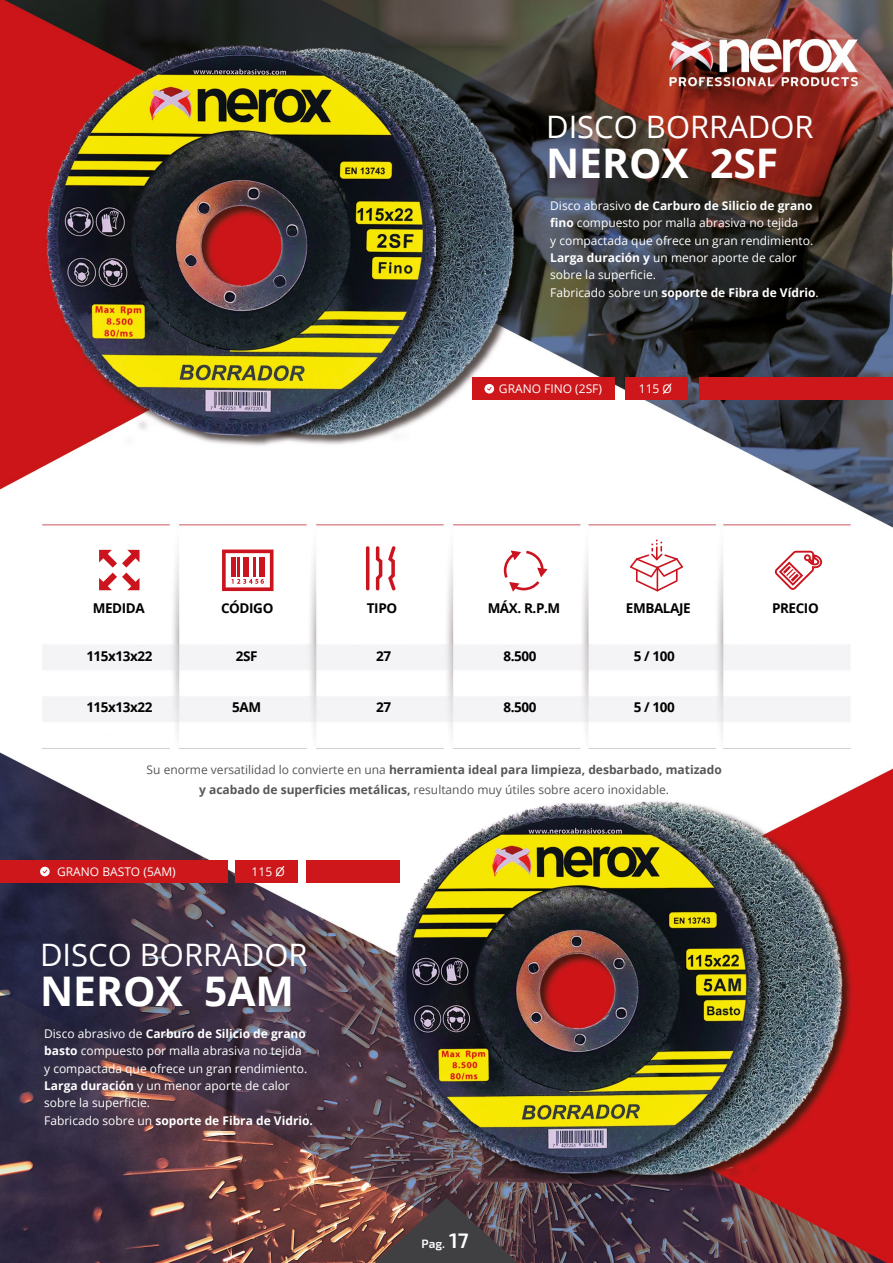
<style>
.page{position:relative;width:893px;height:1263px;background:#fff}
.page>*{position:absolute;margin:0;border:0;box-sizing:border-box;transform-origin:0 0}
.t1{font:700 40.8px "Open Sans";color:#fff}
.t2{font:30.9px "Open Sans";color:#fff}
.t3{font:700 13.5px "Open Sans";letter-spacing:-.03em;color:#000}
.t4{font:12px/17.4px "Open Sans";color:#fff}
.t5{font:700 12px/20.4px "Open Sans";color:#575756;text-align:center}
.t6{font:600 12px "Exo 2";color:#fff}
.s1{font-weight:700}
.s2{font-weight:400}
.s3{font-size:21px}
</style>
<div class="page">
<img style="left:0;top:0;width:893px;height:1263px">
<svg style="left:774px;top:551px;width:49px;height:39px"></svg>
<svg style="left:222px;top:549px;width:51px;height:42px"></svg>
<svg style="left:504px;top:550px;width:44px;height:42px"></svg>
<svg style="left:630px;top:539px;width:53px;height:52px"></svg>
<svg style="left:99px;top:550px;width:41px;height:40px"></svg>
<hr style="left:366px;top:546px;width:3px;height:44px;background:#cc141f;border-radius:2px">
<svg style="left:376px;top:546px;width:6px;height:44px"></svg>
<svg style="left:388px;top:546px;width:8px;height:44px"></svg>
<div style="left:472px;top:377px;width:143px;height:23px;background:#cd171a"></div>
<svg style="left:484px;top:384px;width:10px;height:10px"></svg>
<svg style="left:487px;top:387px;width:5px;height:4px"></svg>
<div style="left:625px;top:377px;width:62px;height:23px;background:#cd171a"></div>
<div style="left:699px;top:377px;width:194px;height:23px;background:#cd171a"></div>
<div style="left:306px;top:860px;width:93px;height:23px;background:#cd171a"></div>
<div style="left:236px;top:860px;width:62px;height:23px;background:#cd171a"></div>
<div style="left:0;top:860px;width:227px;height:23px;background:#cd171a"></div>
<svg style="left:40px;top:867px;width:10px;height:9px"></svg>
<svg style="left:43px;top:869px;width:4px;height:4px"></svg>
<svg style="left:663px;top:383px;width:9px;height:12px"></svg>
<svg style="left:275px;top:866px;width:10px;height:11px"></svg>
<img style="left:359px;top:1198px;width:175px;height:65px">
<h2 class="t2" style="left:546px;top:106px;width:269px">DISCO BORRADOR</h2>
<h1 class="t1" style="left:546px;top:134px;width:234px">NEROX 2SF</h1>
<p class="t4" style="left:550px;top:196px;width:270px">Disco abrasivo <span class="s1">de Carburo de Silicio de grano fino</span> compuesto por malla abrasiva no tejida<br>y compactada que ofrece un gran rendimiento.<br><span class="s1">Larga duración y</span> un menor aporte de calor sobre la superficie.<br>Fabricado sobre un <span class="s1">soporte de Fibra de Vídrio</span>.</p>
<p class="t4" style="left:499px;top:380px;width:105px">GRANO FINO (2SF)</p>
<p class="t4" style="left:639px;top:380px;width:35px">115 O</p>
<p class="t3" style="left:93px;top:599px;width:54px">MEDIDA</p>
<p class="t3" style="left:221px;top:599px;width:54px">CÓDIGO</p>
<p class="t3" style="left:367px;top:599px;width:32px">TIPO</p>
<p class="t3" style="left:488px;top:599px;width:74px">MÁX. R.P.M</p>
<p class="t3" style="left:626px;top:599px;width:66px">EMBALAJE</p>
<p class="t3" style="left:772px;top:599px;width:48px">PRECIO</p>
<p class="t3" style="left:86px;top:647px;width:68px">115x13x22</p>
<p class="t3" style="left:236px;top:647px;width:23px">2SF</p>
<p class="t3" style="left:376px;top:647px;width:17px">27</p>
<p class="t3" style="left:504px;top:647px;width:35px">8.500</p>
<p class="t3" style="left:634px;top:647px;width:42px">5 / 100</p>
<p class="t3" style="left:86px;top:698px;width:68px">115x13x22</p>
<p class="t3" style="left:232px;top:698px;width:30px">5AM</p>
<p class="t3" style="left:376px;top:698px;width:17px">27</p>
<p class="t3" style="left:504px;top:698px;width:35px">8.500</p>
<p class="t3" style="left:634px;top:698px;width:42px">5 / 100</p>
<p class="t5" style="left:147px;top:759px;width:577px"><span class="s2">Su enorme versatilidad lo convierte en una</span> herramienta ideal para limpieza, desbarbado, matizado y acabado de superficies metálicas, <span class="s2">resultando muy útiles sobre acero inoxidable.</span></p>
<p class="t4" style="left:57px;top:862px;width:120px">GRANO BASTO (5AM)</p>
<p class="t4" style="left:252px;top:862px;width:35px">115 O</p>
<h2 class="t2" style="left:40px;top:934px;width:269px">DISCO BORRADOR</h2>
<h1 class="t1" style="left:40px;top:962px;width:255px">NEROX 5AM</h1>
<p class="t4" style="left:44px;top:1024px;width:270px">Disco abrasivo de <span class="s1">Carburo de Silicio de grano basto</span> compuesto por malla abrasiva no tejida<br>y compactada que ofrece un gran rendimiento.<br><span class="s1">Larga duración</span> y un menor aporte de calor sobre la superficie.<br>Fabricado sobre un <span class="s1">soporte de Fibra de Vidrio.</span></p>
<p class="t6" style="left:422px;top:1236px;width:49px">Pag. <span class="s3">17</span></p>
</div>
